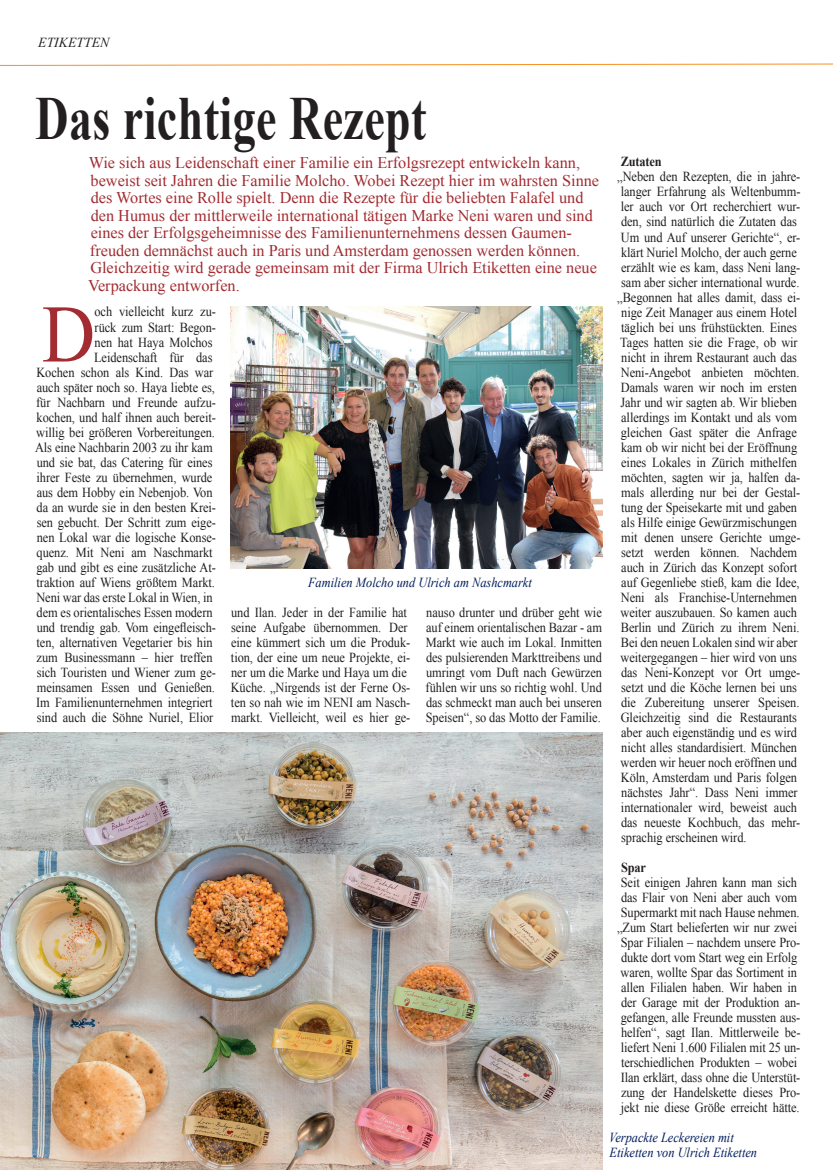
<style>
.page{position:relative;width:833px;height:1170px;background:#fff}
.page>*{position:absolute;margin:0;border:0;box-sizing:border-box;transform-origin:0 0}
.t1{font:81.75px "Times New Roman";color:#a22c31;scale:.9 1}
.t2{font:700 61.25px "Times New Roman";letter-spacing:.01em;color:#231f20;scale:.75 1}
.t3{font:16.25px/17.5px "Times New Roman";color:#a22c31}
.t4{font:13.75px/15px "Times New Roman";letter-spacing:-.005em;color:#231f20;scale:.9 1}
.t5{font:italic 13.75px/15px "Times New Roman";color:#011d5c;scale:.9 1}
.t6{font:700 13.75px "Times New Roman";letter-spacing:-.015em;color:#231f20;scale:.9 1}
.t7{font:italic 13.75px "Times New Roman";color:#231f20}
</style>
<div class="page">
<svg style="left:0;top:63px;width:833px;height:3px"></svg>
<img style="left:230px;top:306px;width:373px;height:262px">
<img style="left:0;top:732px;width:602px;height:437px">
<p class="t7" style="left:38px;top:33px;width:73px">ETIKETTEN</p>
<h2 class="t2" style="left:35px;top:76px;width:523px">Das richtige Rezept</h2>
<p class="t3" style="left:88px;top:154px;width:512px">Wie sich aus Leidenschaft einer Familie ein Erfolgsrezept entwickeln kann, beweist seit Jahren die Familie Molcho. Wobei Rezept hier im wahrsten Sinne des Wortes eine Rolle spielt. Denn die Rezepte für die beliebten Falafel und den Humus der mittlerweile international tätigen Marke Neni waren und sind eines der Erfolgsgeheimnisse des Familienunternehmens dessen Gaumen&shy;freuden demnächst auch in Paris und Amsterdam genossen werden können.<br>Gleichzeitig wird gerade gemeinsam mit der Firma Ulrich Etiketten eine neue Verpackung entworfen.</p>
<h1 class="t1" style="left:42px;top:279px;width:60px">D</h1>
<p class="t4" style="left:35px;top:304px;width:202px;text-align:right">och vielleicht kurz zu-<br>rück zum Start: Begon-<br>nen hat Haya Molchos<br>Leidenschaft für das<br>Kochen schon als Kind. Das war auch später noch so. Haya liebte es, für Nachbarn und Freunde aufzu&shy;kochen, und half ihnen auch bereit&shy;willig bei größeren Vorbereitungen.<br>Als eine Nachbarin 2003 zu ihr kam und sie bat, das Catering für eines ihrer Feste zu übernehmen, wurde aus dem Hobby ein Nebenjob. Von da an wurde sie in den besten Krei&shy;sen gebucht. Der Schritt zum eige&shy;nen Lokal war die logische Konse&shy;quenz. Mit Neni am Naschmarkt gab und gibt es eine zusätzliche At&shy;traktion auf Wiens größtem Markt.<br>Neni war das erste Lokal in Wien, in dem es orientalisches Essen modern und trendig gab. Vom eingefleisch&shy;ten, alternativen Vegetarier bis hin zum Businessmann – hier treffen sich Touristen und Wiener zum ge&shy;meinsamen Essen und Genießen.<br>Im Familienunternehmen integriert sind auch die Söhne Nuriel, Elior</p>
<p class="t5" style="left:308px;top:574px;width:250px">Familien Molcho und Ulrich am Nashcmarkt</p>
<p class="t4" style="left:231px;top:604px;width:201px">und Ilan. Jeder in der Familie hat seine Aufgabe übernommen. Der eine kümmert sich um die Produk&shy;tion, der eine um neue Projekte, ei&shy;ner um die Marke und Haya um die<br>Küche. „Nirgends ist der Ferne Os&shy;ten so nah wie im NENI am Nasch&shy;markt. Vielleicht, weil es hier ge-</p>
<p class="t4" style="left:425px;top:604px;width:197px;text-align:justify">nauso drunter und drüber geht wie auf einem orientalischen Bazar - am Markt wie auch im Lokal. Inmitten des pulsierenden Markttreibens und umringt vom Duft nach Gewürzen fühlen wir uns so richtig wohl. Und das schmeckt man auch bei unseren Speisen“, so das Motto der Familie.</p>
<p class="t6" style="left:621px;top:152px;width:47px">Zutaten</p>
<p class="t4" style="left:617px;top:169px;width:205px">„Neben den Rezepten, die in jahre&shy;langer Erfahrung als Weltenbumm&shy;ler auch vor Ort recherchiert wur&shy;den, sind natürlich die Zutaten das Um und Auf unserer Gerichte“, er&shy;klärt Nuriel Molcho, der auch gerne erzählt wie es kam, dass Neni lang&shy;sam aber sicher international wurde. „Begonnen hat alles damit, dass ei&shy;nige Zeit Manager aus einem Hotel täglich bei uns frühstückten. Eines Tages hatten sie die Frage, ob wir nicht in ihrem Restaurant auch das Neni-Angebot anbieten möchten.<br>Damals waren wir noch im ersten Jahr und wir sagten ab. Wir blieben allerdings im Kontakt und als vom gleichen Gast später die Anfrage kam ob wir nicht bei der Eröffnung eines Lokales in Zürich mithelfen möchten, sagten wir ja, halfen da&shy;mals allerding nur bei der Gestal&shy;tung der Speisekarte mit und gaben als Hilfe einige Gewürzmischungen mit denen unsere Gerichte umge&shy;setzt werden können. Nachdem auch in Zürich das Konzept sofort auf Gegenliebe stieß, kam die Idee, Neni als Franchise-Unternehmen weiter auszubauen. So kamen auch Berlin und Zürich zu ihrem Neni.<br>Bei den neuen Lokalen sind wir aber weitergegangen – hier wird von uns das Neni-Konzept vor Ort umge&shy;setzt und die Köche lernen bei uns die Zubereitung unserer Speisen.<br>Gleichzeitig sind die Restaurants aber auch eigenständig und es wird nicht alles standardisiert. München werden wir heuer noch eröffnen und Köln, Amsterdam und Paris folgen nächstes Jahr“. Dass Neni immer internationaler wird, beweist auch das neueste Kochbuch, das mehr&shy;sprachig erscheinen wird.</p>
<p class="t6" style="left:621px;top:857px;width:29px">Spar</p>
<p class="t4" style="left:617px;top:874px;width:205px">Seit einigen Jahren kann man sich das Flair von Neni aber auch vom Supermarkt mit nach Hause nehmen. „Zum Start belieferten wir nur zwei Spar Filialen – nachdem unsere Pro&shy;dukte dort vom Start weg ein Erfolg waren, wollte Spar das Sortiment in allen Filialen haben. Wir haben in der Garage mit der Produktion an&shy;gefangen, alle Freunde mussten aus&shy;helfen“, sagt Ilan. Mittlerweile be&shy;liefert Neni 1.600 Filialen mit 25 un&shy;terschiedlichen Produkten – wobei Ilan erklärt, dass ohne die Unterstüt&shy;zung der Handelskette dieses Pro&shy;jekt nie diese Größe erreicht hätte.</p>
<p class="t5" style="left:609px;top:1129px;width:166px">Verpackte Leckereien mit<br>Etiketten von Ulrich Etiketten</p>
</div>
